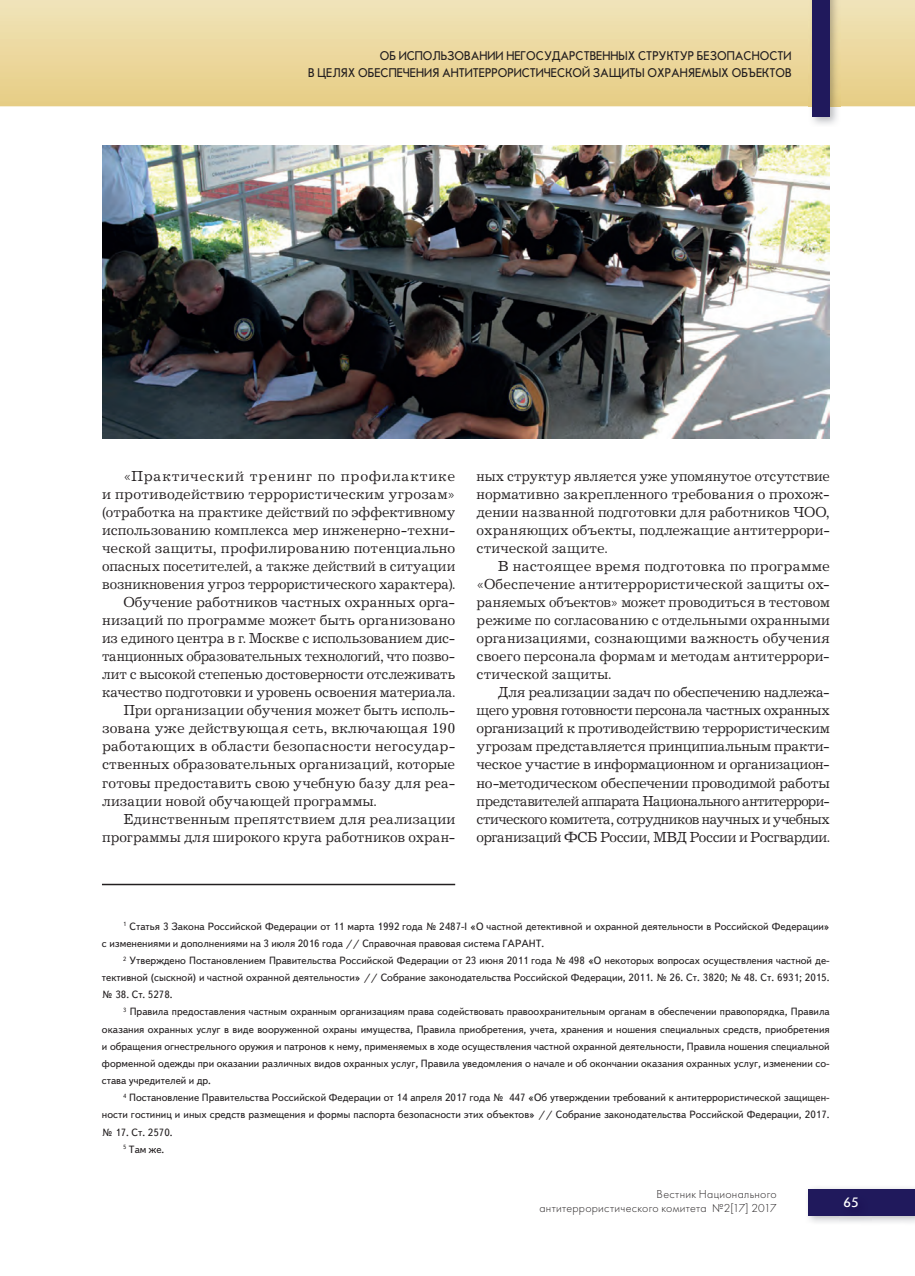
<style>
.page{position:relative;width:915px;height:1276px;background:#fff}
.page>*{position:absolute;margin:0;border:0;box-sizing:border-box;transform-origin:0 0}
.t1{font:15px/18px "Journal C";color:#231f20;text-align:justify}
.t2{font:15px "Journal C";letter-spacing:.05em;color:#231f20}
.t3{font:14.25px "Journal Sans C";color:#fff}
.t4{font:13.2px/16.5px "Journal Sans C";color:#231f20;text-align:right;scale:.91 1}
.t5{font:12px/14.4px "Futura Light C";letter-spacing:.025em;color:#231f20;text-align:right}
.t6{font:10.5px/17.1px "Text Book C";color:#231f20;text-align:justify}
</style>
<div class="page">
<hr style="left:102px;top:883px;width:353px;height:2px;background:#231f20">
<img style="left:102px;top:145px;width:727px;height:293px">
<svg style="left:0;top:0;width:914px;height:106px;background:#ebd89f"></svg>
<img style="left:808px;top:0;width:31px;height:125px">
<div style="left:812px;top:0;width:17px;height:117px;background:#20195c"></div>
<img style="left:807px;top:1188px;width:107px;height:35px">
<div style="left:808px;top:1189px;width:106px;height:26px;background:#20195c"></div>
<img style="left:839px;top:1215px;width:31px;height:6px">
<p class="t4" style="left:308px;top:48px;width:532px">ОБ ИСПОЛЬЗОВАНИИ НЕГОСУДАРСТВЕННЫХ СТРУКТУР БЕЗОПАСНОСТИ<br>В ЦЕЛЯХ ОБЕСПЕЧЕНИЯ АНТИТЕРРОРИСТИЧЕСКОЙ ЗАЩИТЫ ОХРАНЯЕМЫХ ОБЪЕКТОВ</p>
<p class="t2" style="left:123px;top:471px;width:333px">«Практический тренинг по профилактике</p>
<p class="t1" style="left:102px;top:487px;width:354px">и противодействию террористическим угрозам»</p>
<p class="t1" style="left:102px;top:505px;width:354px">(отработка на практике действий по эффективному</p>
<p class="t1" style="left:102px;top:523px;width:354px">использованию комплекса мер инженерно-техни-</p>
<p class="t1" style="left:102px;top:541px;width:354px">ческой защиты, профилированию потенциально</p>
<p class="t1" style="left:102px;top:559px;width:354px">опасных посетителей, а также действий в ситуации</p>
<p class="t1" style="left:102px;top:577px;width:354px">возникновения угроз террористического характера).</p>
<p class="t1" style="left:123px;top:595px;width:333px">Обучение работников частных охранных орга-</p>
<p class="t1" style="left:102px;top:613px;width:354px">низаций по программе может быть организовано</p>
<p class="t1" style="left:102px;top:631px;width:354px">из единого центра в г. Москве с использованием дис-</p>
<p class="t1" style="left:102px;top:649px;width:354px">танционных образовательных технологий, что позво-</p>
<p class="t1" style="left:102px;top:667px;width:354px">лит с высокой степенью достоверности отслеживать</p>
<p class="t1" style="left:102px;top:685px;width:354px">качество подготовки и уровень освоения материала.</p>
<p class="t1" style="left:123px;top:703px;width:333px">При организации обучения может быть исполь-</p>
<p class="t1" style="left:102px;top:721px;width:354px">зована уже действующая сеть, включающая 190</p>
<p class="t1" style="left:102px;top:739px;width:355px">работающих в области безопасности негосудар-</p>
<p class="t1" style="left:102px;top:757px;width:354px">ственных образовательных организаций, которые</p>
<p class="t1" style="left:102px;top:775px;width:354px">готовы предоставить свою учебную базу для реа-</p>
<p class="t1" style="left:102px;top:793px;width:276px">лизации новой обучающей программы.</p>
<p class="t1" style="left:123px;top:811px;width:333px">Единственным препятствием для реализации</p>
<p class="t1" style="left:102px;top:829px;width:354px">программы для широкого круга работников охран-</p>
<p class="t1" style="left:476px;top:469px;width:354px">ных структур является уже упомянутое отсутствие нормативно закрепленного требования о прохож&shy;дении названной подготовки для работников ЧОО, охраняющих объекты, подлежащие антитеррори&shy;стической защите.</p>
<p class="t1" style="left:476px;top:559px;width:354px;text-indent:21px">В настоящее время подготовка по программе «Обеспечение антитеррористической защиты ох&shy;раняемых объектов» может проводиться в тестовом режиме по согласованию с отдельными охранными организациями, сознающими важность обучения своего персонала формам и методам антитеррори&shy;стической защиты.</p>
<p class="t1" style="left:476px;top:685px;width:355px;text-indent:21px">Для реализации задач по обеспечению надлежа&shy;щего уровня готовности персонала частных охранных организаций к противодействию террористическим угрозам представляется принципиальным практи&shy;ческое участие в информационном и организацион&shy;но-методическом обеспечении проводимой работы представителей аппарата Национального антитеррори&shy;стического комитета, сотрудников научных и учебных организаций ФСБ России, МВД России и Росгвардии.</p>
<p class="t6" style="left:102px;top:918px;width:729px;text-indent:21px"><sup>1</sup> Статья 3 Закона Российской Федерации от 11 марта 1992 года № 2487-I «О частной детективной и охранной деятельности в Российской Федерации» с изменениями и дополнениями на 3 июля 2016 года // Справочная правовая система ГАРАНТ.</p>
<p class="t6" style="left:102px;top:953px;width:729px;text-indent:21px"><sup>2</sup> Утверждено Постановлением Правительства Российской Федерации от 23 июня 2011 года № 498 «О некоторых вопросах осуществления частной де&shy;тективной (сыскной) и частной охранной деятельности» // Собрание законодательства Российской Федерации, 2011. № 26. Ст. 3820; № 48. Ст. 6931; 2015. № 38. Ст. 5278.</p>
<p class="t6" style="left:102px;top:1004px;width:729px;text-indent:21px"><sup>3</sup> Правила предоставления частным охранным организациям права содействовать правоохранительным органам в обеспечении правопорядка, Правила оказания охранных услуг в виде вооруженной охраны имущества, Правила приобретения, учета, хранения и ношения специальных средств, приобретения и обращения огнестрельного оружия и патронов к нему, применяемых в ходе осуществления частной охранной деятельности, Правила ношения специальной форменной одежды при оказании различных видов охранных услуг, Правила уведомления о начале и об окончании оказания охранных услуг, изменении со&shy;става учредителей и др.</p>
<p class="t6" style="left:123px;top:1090px;width:707px"><sup>4</sup> Постановление Правительства Российской Федерации от 14 апреля 2017 года № 447 «Об утверждении требований к антитеррористической защищен-</p>
<p class="t6" style="left:102px;top:1107px;width:729px">ности гостиниц и иных средств размещения и формы паспорта безопасности этих объектов» // Собрание законодательства Российской Федерации, 2017.</p>
<p class="t6" style="left:102px;top:1124px;width:72px">№ 17. Ст. 2570.</p>
<p class="t6" style="left:123px;top:1141px;width:43px"><sup>5</sup> Там же.</p>
<p class="t5" style="left:539px;top:1187px;width:239px">Вестник Национального антитеррористического комитета №2[17] 2017</p>
<p class="t3" style="left:843px;top:1195px;width:17px">65</p>
</div>
